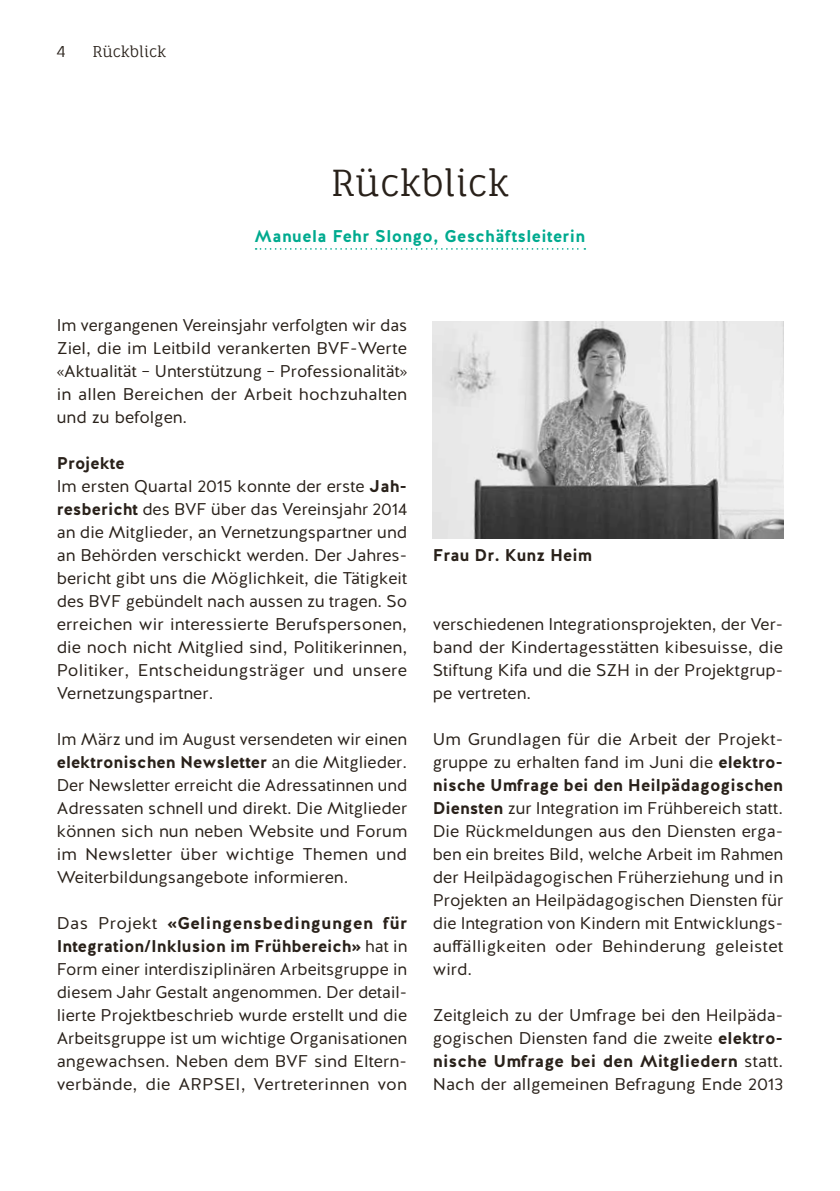
<style>
.page{position:relative;width:840px;height:1191px;background:#fff}
.page>*{position:absolute;margin:0;border:0;box-sizing:border-box;transform-origin:0 0}
.t1{font:36px "Fauna One";color:#29211a}
.t2{font:17px/23px "Halis R";color:#29211a;text-align:justify}
.t3{font:700 17px "Halis R";letter-spacing:.02em;color:#00aa8f}
.t4{font:700 17px "Halis R";color:#29211a}
.t5{font:15px "Fauna One";letter-spacing:-.005em;color:#29211a}
.s1{font-weight:700}
</style>
<div class="page">
<svg style="left:255px;top:248px;width:330px;height:2px"></svg>
<img style="left:432px;top:321px;width:350px;height:217px">
<p class="t5" style="left:57px;top:42px;width:11px">4</p>
<p class="t5" style="left:92px;top:42px;width:75px">Rückblick</p>
<h1 class="t1" style="left:330px;top:161px;width:180px">Rückblick</h1>
<p class="t3" style="left:254px;top:225px;width:332px">Manuela Fehr Slongo, Geschäftsleiterin</p>
<p class="t2" style="left:57px;top:314px;width:352px">Im vergangenen Vereinsjahr verfolgten wir das Ziel, die im Leitbild verankerten BVF-Werte «Aktualität – Unterstützung – Professionalität» in allen Bereichen der Arbeit hochzuhalten und zu befolgen.</p>
<p class="t2" style="left:57px;top:452px;width:352px;text-align:left"><span class="s1">Projekte<br></span>Im ersten Quartal 2015 konnte der erste <span class="s1">Jah&shy;resbericht</span> des BVF über das Vereinsjahr 2014 an die Mitglieder, an Vernetzungspartner und an Behörden verschickt werden. Der Jahres&shy;bericht gibt uns die Möglichkeit, die Tätigkeit des BVF gebündelt nach aussen zu tragen. So erreichen wir interessierte Berufspersonen, die noch nicht Mitglied sind, Politikerinnen, Politiker, Entscheidungsträger und unsere Vernetzungspartner.</p>
<p class="t2" style="left:57px;top:728px;width:352px">Im März und im August versendeten wir einen <span class="s1">elektronischen Newsletter</span> an die Mitglieder.<br>Der Newsletter erreicht die Adressatinnen und Adressaten schnell und direkt. Die Mitglieder können sich nun neben Website und Forum im Newsletter über wichtige Themen und Weiterbildungsangebote informieren.</p>
<p class="t2" style="left:57px;top:912px;width:352px">Das Projekt <span class="s1">«Gelingensbedingungen für Integration/Inklusion im Frühbereich»</span> hat in Form einer interdisziplinären Arbeitsgruppe in diesem Jahr Gestalt angenommen. Der detail&shy;lierte Projektbeschrieb wurde erstellt und die Arbeitsgruppe ist um wichtige Organisationen angewachsen. Neben dem BVF sind Eltern&shy;verbände, die ARPSEI, Vertreterinnen von</p>
<p class="t4" style="left:432px;top:544px;width:161px">Frau Dr. Kunz Heim</p>
<p class="t2" style="left:432px;top:613px;width:352px">verschiedenen Integrationsprojekten, der Ver&shy;band der Kindertagesstätten kibesuisse, die Stiftung Kifa und die SZH in der Projektgrup&shy;pe vertreten.</p>
<p class="t2" style="left:432px;top:728px;width:352px">Um Grundlagen für die Arbeit der Projekt&shy;gruppe zu erhalten fand im Juni die <span class="s1">elektro&shy;nische Umfrage bei den Heilpädagogischen Diensten</span> zur Integration im Frühbereich statt.<br>Die Rückmeldungen aus den Diensten erga&shy;ben ein breites Bild, welche Arbeit im Rahmen der Heilpädagogischen Früherziehung und in Projekten an Heilpädagogischen Diensten für die Integration von Kindern mit Entwicklungs&shy;auffälligkeiten oder Behinderung geleistet wird.</p>
<p class="t2" style="left:432px;top:1004px;width:352px">Zeitgleich zu der Umfrage bei den Heilpäda&shy;gogischen Diensten fand die zweite <span class="s1">elektro&shy;nische Umfrage bei den Mitgliedern</span> statt.<br>Nach der allgemeinen Befragung Ende 2013</p>
</div>
